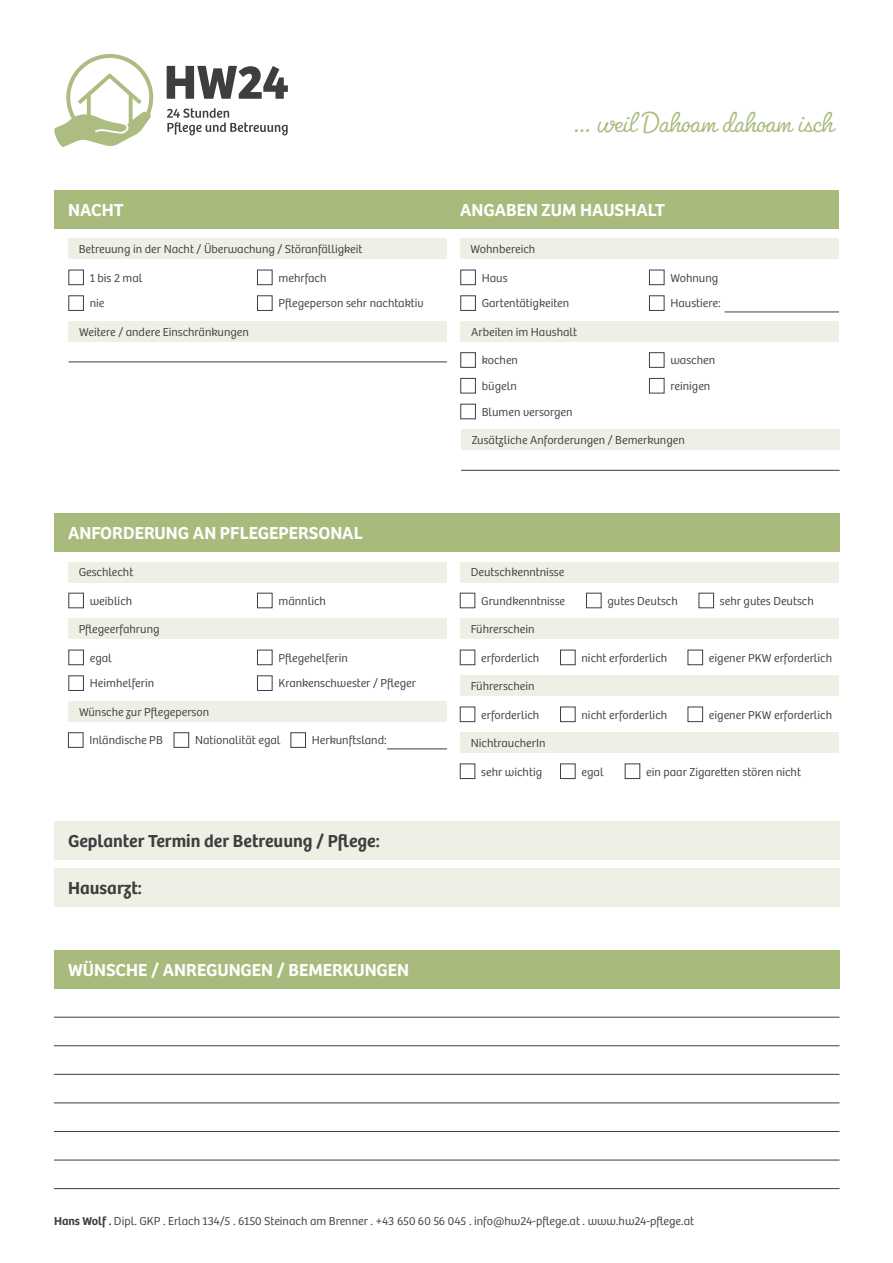
<style>
.page{position:relative;width:893px;height:1263px;background:#fff}
.page>*{position:absolute;margin:0;border:0;box-sizing:border-box;transform-origin:0 0}
.t1{font:300 30.9px "Pacifico";color:#a8bb7d}
.t2{font:600 18px "Bree";color:#fff}
.t3{font:600 18px "Bree";color:#3e3e3f}
.t4{font:300 12px/25.8px "Bree";color:#3e3e3f}
.s1{font-weight:600}
</style>
<div class="page">
<svg style="left:167px;top:108px;width:121px;height:27px"></svg>
<svg style="left:167px;top:66px;width:121px;height:33px"></svg>
<svg style="left:54px;top:54px;width:99px;height:93px"></svg>
<div style="left:54px;top:190px;width:392px;height:39px;background:#a8bb7d"></div>
<div style="left:54px;top:513px;width:785px;height:39px;background:#a8bb7d"></div>
<div style="left:54px;top:950px;width:785px;height:39px;background:#a8bb7d"></div>
<div style="left:54px;top:821px;width:785px;height:39px;background:#edf1e5"></div>
<div style="left:54px;top:868px;width:785px;height:39px;background:#edf1e5"></div>
<div style="left:446px;top:190px;width:392px;height:39px;background:#a8bb7d"></div>
<div style="left:68px;top:239px;width:378px;height:20px;background:#edf1e5"></div>
<div style="left:68px;top:562px;width:378px;height:20px;background:#edf1e5"></div>
<div style="left:68px;top:619px;width:378px;height:20px;background:#edf1e5"></div>
<div style="left:460px;top:239px;width:378px;height:20px;background:#edf1e5"></div>
<div style="left:69px;top:321px;width:378px;height:21px;background:#edf1e5"></div>
<div style="left:461px;top:430px;width:378px;height:20px;background:#edf1e5"></div>
<div style="left:460px;top:321px;width:379px;height:21px;background:#edf1e5"></div>
<hr style="left:69px;top:362px;width:378px;height:1px;background:#3e3e3f">
<hr style="left:461px;top:470px;width:378px;height:1px;background:#3e3e3f">
<hr style="left:387px;top:749px;width:60px;height:1px;background:#3e3e3f">
<hr style="left:725px;top:312px;width:114px;height:1px;background:#3e3e3f">
<div style="left:69px;top:270px;width:15px;height:15px;border:1px solid #3e3e3f"></div>
<div style="left:69px;top:593px;width:15px;height:15px;border:1px solid #3e3e3f"></div>
<div style="left:69px;top:650px;width:15px;height:15px;border:1px solid #3e3e3f"></div>
<div style="left:69px;top:676px;width:15px;height:15px;border:1px solid #3e3e3f"></div>
<div style="left:460px;top:270px;width:16px;height:15px;border:1px solid #3e3e3f"></div>
<div style="left:460px;top:352px;width:16px;height:16px;border:1px solid #3e3e3f"></div>
<div style="left:69px;top:296px;width:15px;height:15px;border:1px solid #3e3e3f"></div>
<div style="left:460px;top:296px;width:16px;height:15px;border:1px solid #3e3e3f"></div>
<div style="left:460px;top:378px;width:16px;height:15px;border:1px solid #3e3e3f"></div>
<div style="left:460px;top:404px;width:16px;height:15px;border:1px solid #3e3e3f"></div>
<div style="left:257px;top:270px;width:15px;height:15px;border:1px solid #3e3e3f"></div>
<div style="left:257px;top:593px;width:15px;height:15px;border:1px solid #3e3e3f"></div>
<div style="left:257px;top:650px;width:15px;height:15px;border:1px solid #3e3e3f"></div>
<div style="left:257px;top:676px;width:15px;height:15px;border:1px solid #3e3e3f"></div>
<div style="left:649px;top:270px;width:15px;height:15px;border:1px solid #3e3e3f"></div>
<div style="left:649px;top:352px;width:15px;height:16px;border:1px solid #3e3e3f"></div>
<div style="left:257px;top:296px;width:15px;height:15px;border:1px solid #3e3e3f"></div>
<div style="left:649px;top:296px;width:15px;height:15px;border:1px solid #3e3e3f"></div>
<div style="left:649px;top:378px;width:15px;height:15px;border:1px solid #3e3e3f"></div>
<div style="left:460px;top:562px;width:379px;height:20px;background:#edf1e5"></div>
<div style="left:460px;top:619px;width:379px;height:20px;background:#edf1e5"></div>
<div style="left:460px;top:676px;width:379px;height:20px;background:#edf1e5"></div>
<div style="left:460px;top:732px;width:379px;height:21px;background:#edf1e5"></div>
<div style="left:68px;top:701px;width:379px;height:21px;background:#edf1e5"></div>
<div style="left:460px;top:593px;width:15px;height:15px;border:1px solid #3e3e3f"></div>
<div style="left:460px;top:650px;width:15px;height:15px;border:1px solid #3e3e3f"></div>
<div style="left:460px;top:707px;width:15px;height:15px;border:1px solid #3e3e3f"></div>
<div style="left:460px;top:764px;width:15px;height:15px;border:1px solid #3e3e3f"></div>
<div style="left:68px;top:732px;width:15px;height:16px;border:1px solid #3e3e3f"></div>
<div style="left:586px;top:593px;width:15px;height:15px;border:1px solid #3e3e3f"></div>
<div style="left:560px;top:650px;width:15px;height:15px;border:1px solid #3e3e3f"></div>
<div style="left:560px;top:707px;width:15px;height:15px;border:1px solid #3e3e3f"></div>
<div style="left:560px;top:764px;width:15px;height:15px;border:1px solid #3e3e3f"></div>
<div style="left:174px;top:732px;width:15px;height:16px;border:1px solid #3e3e3f"></div>
<div style="left:699px;top:593px;width:15px;height:15px;border:1px solid #3e3e3f"></div>
<div style="left:688px;top:650px;width:15px;height:15px;border:1px solid #3e3e3f"></div>
<div style="left:688px;top:707px;width:15px;height:15px;border:1px solid #3e3e3f"></div>
<div style="left:625px;top:764px;width:15px;height:15px;border:1px solid #3e3e3f"></div>
<div style="left:291px;top:732px;width:15px;height:16px;border:1px solid #3e3e3f"></div>
<hr style="left:54px;top:1017px;width:785px;height:1px;background:#3e3e3f">
<hr style="left:54px;top:1045px;width:785px;height:1px;background:#3e3e3f">
<hr style="left:54px;top:1074px;width:785px;height:1px;background:#3e3e3f">
<hr style="left:54px;top:1103px;width:785px;height:1px;background:#3e3e3f">
<hr style="left:54px;top:1131px;width:785px;height:1px;background:#3e3e3f">
<hr style="left:54px;top:1160px;width:785px;height:1px;background:#3e3e3f">
<hr style="left:54px;top:1188px;width:785px;height:1px;background:#3e3e3f">
<h1 class="t1" style="left:573px;top:103px;width:261px">... weil Dahoam dahoam isch</h1>
<h2 class="t2" style="left:68px;top:196px;width:57px">NACHT</h2>
<h2 class="t2" style="left:460px;top:196px;width:207px">ANGABEN ZUM HAUSHALT</h2>
<p class="t4" style="left:79px;top:236px;width:285px">Betreuung in der Nacht / Überwachung / Störanfälligkeit</p>
<p class="t4" style="left:471px;top:236px;width:66px">Wohnbereich</p>
<p class="t4" style="left:90px;top:264px;width:54px">1 bis 2 mal</p>
<p class="t4" style="left:279px;top:264px;width:50px">mehrfach</p>
<p class="t4" style="left:482px;top:264px;width:27px">Haus</p>
<p class="t4" style="left:670px;top:264px;width:49px">Wohnung</p>
<p class="t4" style="left:279px;top:290px;width:147px">Pflegeperson sehr nachtaktiv</p>
<p class="t4" style="left:670px;top:290px;width:52px">Haustiere:</p>
<p class="t4" style="left:90px;top:290px;width:16px">nie</p>
<p class="t4" style="left:482px;top:290px;width:89px">Gartentätigkeiten</p>
<p class="t4" style="left:79px;top:318px;width:171px">Weitere / andere Einschränkungen</p>
<p class="t4" style="left:471px;top:318px;width:107px">Arbeiten im Haushalt</p>
<p class="t4" style="left:482px;top:347px;width:38px">kochen</p>
<p class="t4" style="left:670px;top:347px;width:46px">waschen</p>
<p class="t4" style="left:482px;top:372px;width:92px">bügeln<br>Blumen versorgen</p>
<p class="t4" style="left:670px;top:372px;width:41px">reinigen</p>
<p class="t4" style="left:472px;top:427px;width:215px">Zusätzliche Anforderungen / Bemerkungen</p>
<h2 class="t2" style="left:68px;top:519px;width:296px">ANFORDERUNG AN PFLEGEPERSONAL</h2>
<p class="t4" style="left:79px;top:559px;width:56px">Geschlecht</p>
<p class="t4" style="left:471px;top:559px;width:95px">Deutschkenntnisse</p>
<p class="t4" style="left:90px;top:587px;width:44px">weiblich</p>
<p class="t4" style="left:279px;top:587px;width:49px">männlich</p>
<p class="t4" style="left:481px;top:587px;width:85px">Grundkenntnisse</p>
<p class="t4" style="left:607px;top:587px;width:72px">gutes Deutsch</p>
<p class="t4" style="left:720px;top:587px;width:95px">sehr gutes Deutsch</p>
<p class="t4" style="left:79px;top:616px;width:82px">Pflegeerfahrung</p>
<p class="t4" style="left:471px;top:616px;width:65px">Führerschein</p>
<p class="t4" style="left:90px;top:644px;width:66px">egal<br>Heimhelferin</p>
<p class="t4" style="left:279px;top:644px;width:139px">Pflegehelferin<br>Krankenschwester / Pfleger</p>
<p class="t4" style="left:481px;top:644px;width:60px">erforderlich</p>
<p class="t4" style="left:471px;top:672px;width:65px">Führerschein</p>
<p class="t4" style="left:581px;top:644px;width:87px">nicht erforderlich</p>
<p class="t4" style="left:709px;top:644px;width:125px">eigener PKW erforderlich</p>
<p class="t4" style="left:79px;top:698px;width:132px">Wünsche zur Pflegeperson</p>
<p class="t4" style="left:481px;top:701px;width:60px">erforderlich</p>
<p class="t4" style="left:581px;top:701px;width:87px">nicht erforderlich</p>
<p class="t4" style="left:709px;top:701px;width:125px">eigener PKW erforderlich</p>
<p class="t4" style="left:89px;top:727px;width:75px">Inländische PB</p>
<p class="t4" style="left:195px;top:727px;width:87px">Nationalität egal</p>
<p class="t4" style="left:312px;top:727px;width:76px">Herkunftsland:</p>
<p class="t4" style="left:471px;top:729px;width:76px">NichtraucherIn</p>
<p class="t4" style="left:481px;top:758px;width:62px">sehr wichtig</p>
<p class="t4" style="left:581px;top:758px;width:24px">egal</p>
<p class="t4" style="left:646px;top:758px;width:156px">ein paar Zigaretten stören nicht</p>
<h2 class="t3" style="left:68px;top:827px;width:313px">Geplanter Termin der Betreuung / Pflege:</h2>
<h2 class="t3" style="left:68px;top:874px;width:75px">Hausarzt:</h2>
<h2 class="t2" style="left:68px;top:956px;width:343px">WÜNSCHE / ANREGUNGEN / BEMERKUNGEN</h2>
<p class="t4" style="left:54px;top:1207px;width:642px"><span class="s1">Hans Wolf .</span> Dipl. GKP . Erlach 134/5 . 6150 Steinach am Brenner . +43 650 60 56 045 . info@hw24-pflege.at . www.hw24-pflege.at</p>
</div>
